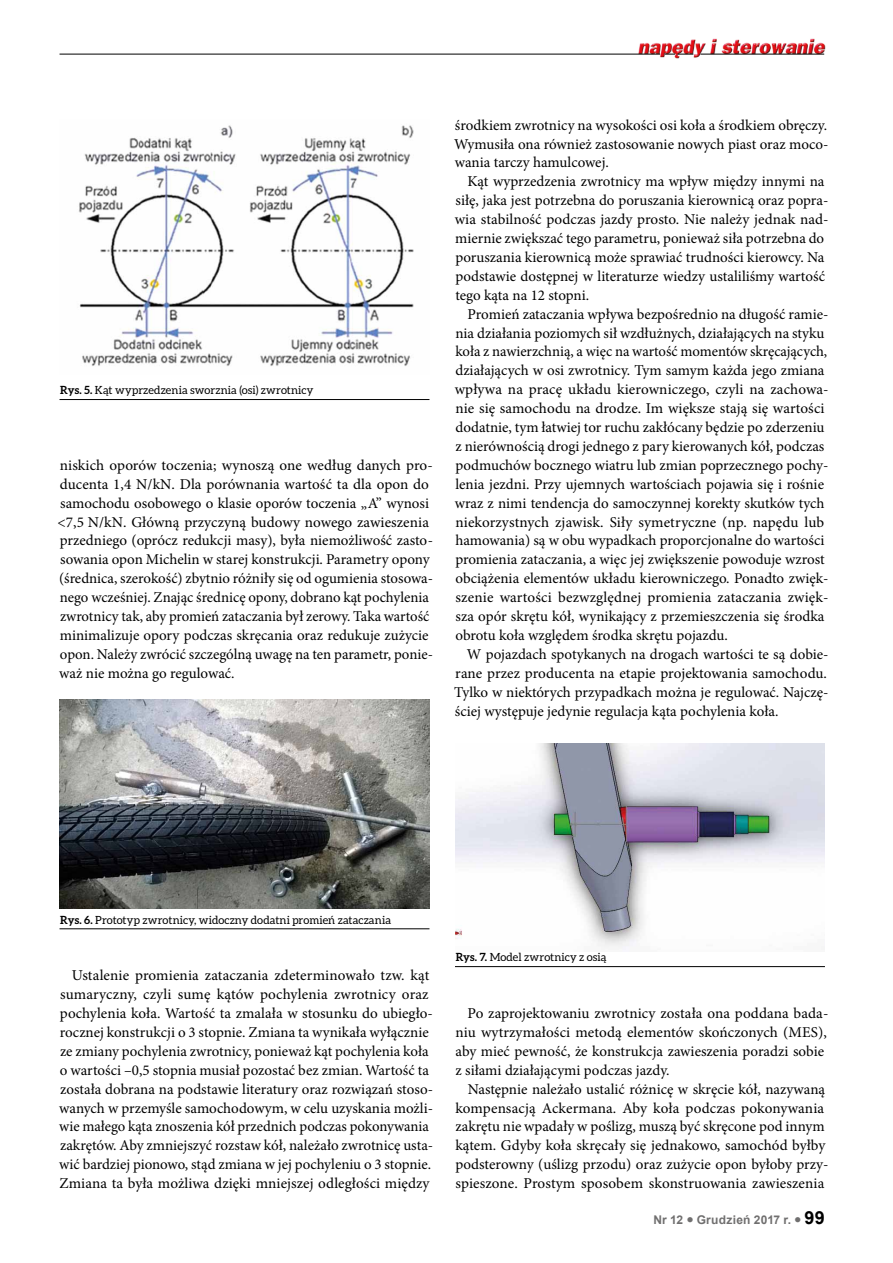
<style>
.page{position:relative;width:893px;height:1263px;background:#fff}
.page>*{position:absolute;margin:0;border:0;box-sizing:border-box;transform-origin:0 0}
.t1{font:15px/18.9px "Minion Pro";color:#000}
.t2{font:700 12px "Arial";letter-spacing:.02em;color:#706f6f}
.t3{font:11.25px "Aleo";letter-spacing:.01em;color:#000}
.s1{font-weight:700}
.s2{font-size:18px;color:#000}
</style>
<div class="page">
<img style="left:636px;top:38px;width:190px;height:21px">
<hr style="left:60px;top:54px;width:600px;height:1px;background:#000">
<svg style="left:665px;top:54px;width:28px;height:1px"></svg>
<hr style="left:700px;top:54px;width:124px;height:1px;background:#000">
<hr style="left:60px;top:399px;width:369px;height:1px;background:#000">
<hr style="left:455px;top:966px;width:370px;height:1px;background:#000">
<img style="left:79px;top:125px;width:335px;height:241px">
<img style="left:60px;top:700px;width:369px;height:208px">
<hr style="left:60px;top:928px;width:369px;height:1px;background:#000">
<img style="left:455px;top:743px;width:370px;height:207px">
<p class="t3" style="left:60px;top:384px;width:255px"><span class="s1">Rys. 5.</span> Kąt wyprzedzenia sworznia (osi) zwrotnicy</p>
<p class="t1" style="left:58px;top:456px;width:377px">niskich oporów toczenia; wynoszą one według danych pro&shy;ducenta 1,4 N/kN. Dla porównania wartość ta dla opon do samochodu osobowego o klasie oporów toczenia „A” wynosi &lt;7,5 N/kN. Główną przyczyną budowy nowego zawieszenia przedniego (oprócz redukcji masy), była niemożliwość zasto&shy;sowania opon Michelin w starej konstrukcji. Parametry opony (średnica, szerokość) zbytnio różniły się od ogumienia stosowa&shy;nego wcześniej. Znając średnicę opony, dobrano kąt pochylenia zwrotnicy tak, aby promień zataczania był zerowy. Taka wartość minimalizuje opory podczas skręcania oraz redukuje zużycie opon. Należy zwrócić szczególną uwagę na ten parametr, ponie&shy;waż nie można go regulować.</p>
<p class="t1" style="left:454px;top:115px;width:376px;text-align:justify">środkiem zwrotnicy na wysokości osi koła a środkiem obręczy.<br>Wymusiła ona również zastosowanie nowych piast oraz moco&shy;wania tarczy hamulcowej.</p>
<p class="t1" style="left:455px;top:172px;width:375px;text-indent:13px">Kąt wyprzedzenia zwrotnicy ma wpływ między innymi na siłę, jaka jest potrzebna do poruszania kierownicą oraz popra&shy;wia stabilność podczas jazdy prosto. Nie należy jednak nad&shy;miernie zwiększać tego parametru, ponieważ siła potrzebna do poruszania kierownicą może sprawiać trudności kierowcy. Na podstawie dostępnej w literaturze wiedzy ustaliliśmy wartość tego kąta na 12 stopni.</p>
<p class="t1" style="left:455px;top:304px;width:375px;text-indent:13px">Promień zataczania wpływa bezpośrednio na długość ramie&shy;nia działania poziomych sił wzdłużnych, działających na styku koła z nawierzchnią, a więc na wartość momentów skręcających, działających w osi zwrotnicy. Tym samym każda jego zmiana wpływa na pracę układu kierowniczego, czyli na zachowa&shy;nie się samochodu na drodze. Im większe stają się wartości dodatnie, tym łatwiej tor ruchu zakłócany będzie po zderzeniu z nierównością drogi jednego z pary kierowanych kół, podczas podmuchów bocznego wiatru lub zmian poprzecznego pochy&shy;lenia jezdni. Przy ujemnych wartościach pojawia się i rośnie wraz z nimi tendencja do samoczynnej korekty skutków tych niekorzystnych zjawisk. Siły symetryczne (np. napędu lub hamowania) są w obu wypadkach proporcjonalne do wartości promienia zataczania, a więc jej zwiększenie powoduje wzrost obciążenia elementów układu kierowniczego. Ponadto zwięk&shy;szenie wartości bezwzględnej promienia zataczania zwięk&shy;sza opór skrętu kół, wynikający z przemieszczenia się środka obrotu koła względem środka skrętu pojazdu.</p>
<p class="t1" style="left:454px;top:645px;width:376px;text-align:justify;text-indent:13px">W pojazdach spotykanych na drogach wartości te są dobie&shy;rane przez producenta na etapie projektowania samochodu.<br>Tylko w niektórych przypadkach można je regulować. Najczę&shy;ściej występuje jedynie regulacja kąta pochylenia koła.</p>
<p class="t3" style="left:60px;top:913px;width:332px"><span class="s1">Rys. 6.</span> Prototyp zwrotnicy, widoczny dodatni promień zataczania</p>
<p class="t1" style="left:59px;top:966px;width:375px;text-align:center">Ustalenie promienia zataczania zdeterminowało tzw. kąt sumaryczny, czyli sumę kątów pochylenia zwrotnicy oraz pochylenia koła. Wartość ta zmalała w stosunku do ubiegło&shy;rocznej konstrukcji o 3 stopnie. Zmiana ta wynikała wyłącznie ze zmiany pochylenia zwrotnicy, ponieważ kąt pochylenia koła o wartości –0,5 stopnia musiał pozostać bez zmian. Wartość ta została dobrana na podstawie literatury oraz rozwiązań stoso&shy;wanych w przemyśle samochodowym, w celu uzyskania możli&shy;wie małego kąta znoszenia kół przednich podczas pokonywania zakrętów. Aby zmniejszyć rozstaw kół, należało zwrotnicę usta&shy;wić bardziej pionowo, stąd zmiana w jej pochyleniu o 3 stopnie.<br>Zmiana ta była możliwa dzięki mniejszej odległości między</p>
<p class="t3" style="left:456px;top:951px;width:152px"><span class="s1">Rys. 7.</span> Model zwrotnicy z osią</p>
<p class="t1" style="left:455px;top:1004px;width:375px;text-indent:12px">Po zaprojektowaniu zwrotnicy została ona poddana bada&shy;niu wytrzymałości metodą elementów skończonych (MES), aby mieć pewność, że konstrukcja zawieszenia poradzi sobie z siłami działającymi podczas jazdy.</p>
<p class="t1" style="left:455px;top:1079px;width:375px;text-align:center">Następnie należało ustalić różnicę w skręcie kół, nazywaną kompensacją Ackermana. Aby koła podczas pokonywania zakrętu nie wpadały w poślizg, muszą być skręcone pod innym kątem. Gdyby koła skręcały się jednakowo, samochód byłby podsterowny (uślizg przodu) oraz zużycie opon byłoby przy&shy;spieszone. Prostym sposobem skonstruowania zawieszenia</p>
<p class="t2" style="left:653px;top:1212px;width:173px">Nr 12 ● Grudzień 2017 r. ● <span class="s2">99</span></p>
</div>
